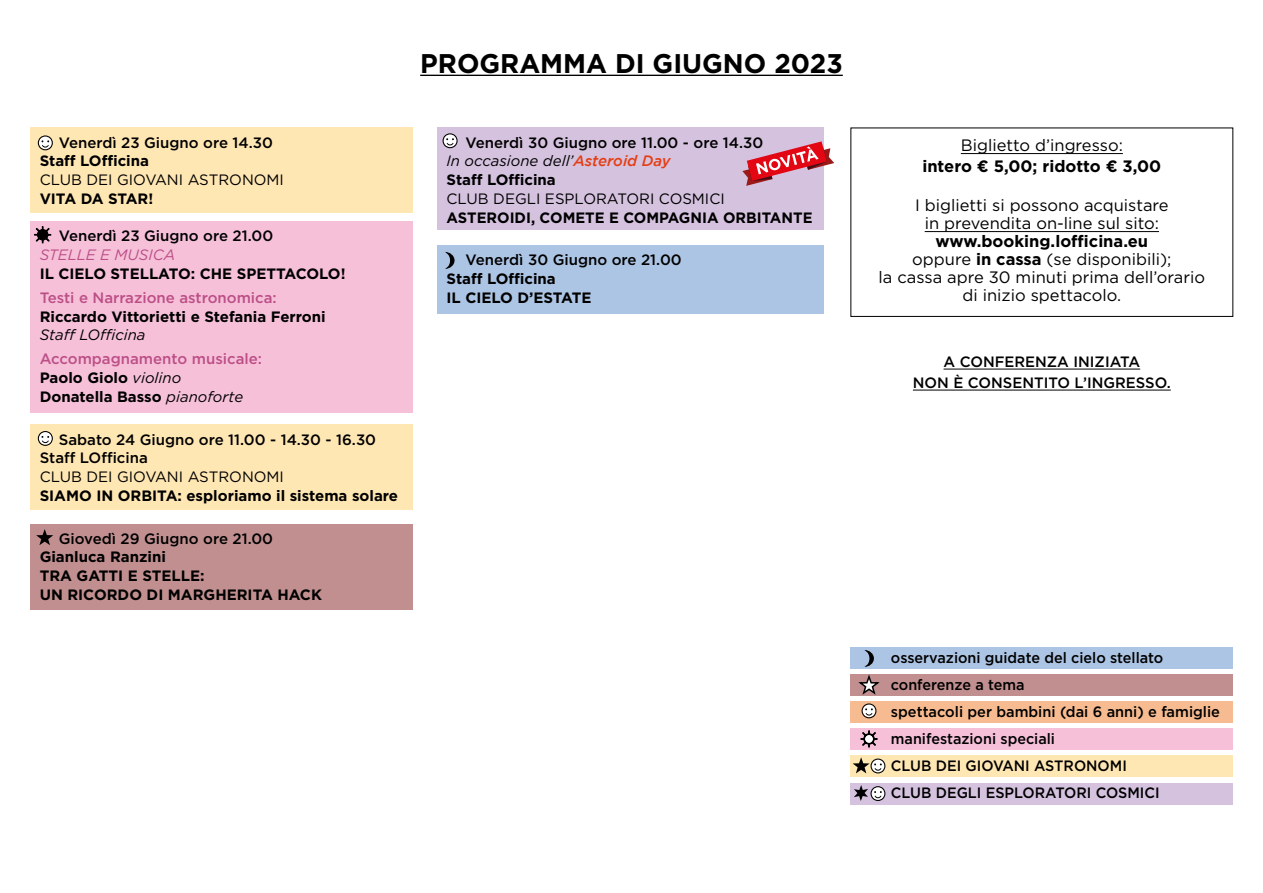
<style>
.page{position:relative;width:1263px;height:893px;background:#fff}
.page>*{position:absolute;margin:0;border:0;box-sizing:border-box;transform-origin:0 0}
.t1{font:700 27px "Gotham";color:#000}
.t2{font:16.5px/18px "Gotham";color:#000;text-align:center}
.t3{font:700 16.5px "Gotham";color:#000}
.t4{font:500 15px/18.8px "Gotham";color:#000}
.t5{font:700 15px/18.8px "Gotham";color:#000}
.t6{font:500 15px/27px "Gotham";color:#000;scale:.96 1}
.t7{font:500 15px/18.8px "Gotham";color:#bc4f86}
.t8{font:15px "Gotham";color:#000}
.t9{font:italic 15px "Gotham";color:#000}
.t10{font:italic 15px "Gotham";color:#bc4f86}
.s1{font-weight:700;color:#000}
.s2{font-weight:400;font-style:italic;color:#000}
.s3{font-weight:400;font-style:italic}
.s4{font-style:italic;color:#e43e12}
.s5{font-weight:700}
</style>
<div class="page">
<hr style="left:420px;top:75px;width:423px;height:1px;background:#000">
<div style="left:30px;top:221px;width:382px;height:191px;background:#f6c0d9"></div>
<svg style="left:34px;top:226px;width:18px;height:18px"></svg>
<div style="left:30px;top:524px;width:382px;height:85px;background:#c18f90"></div>
<svg style="left:36px;top:529px;width:17px;height:16px"></svg>
<div style="left:30px;top:128px;width:382px;height:85px;background:#ffe7b4"></div>
<svg style="left:38px;top:135px;width:15px;height:15px"></svg>
<div style="left:30px;top:424px;width:382px;height:85px;background:#ffe7b4"></div>
<svg style="left:38px;top:431px;width:15px;height:15px"></svg>
<div style="left:437px;top:246px;width:387px;height:68px;background:#adc5e4"></div>
<svg style="left:445px;top:252px;width:10px;height:17px"></svg>
<div style="left:437px;top:128px;width:387px;height:102px;background:#d1bcdc"></div>
<svg style="left:443px;top:133px;width:15px;height:15px"></svg>
<svg style="left:742px;top:141px;width:92px;height:45px"></svg>
<div style="left:850px;top:128px;width:383px;height:189px;border:1px solid #000"></div>
<hr style="left:961px;top:153px;width:162px;height:1px;background:#000">
<hr style="left:925px;top:231px;width:234px;height:1px;background:#000">
<hr style="left:943px;top:369px;width:197px;height:1px;background:#000">
<hr style="left:913px;top:390px;width:258px;height:1px;background:#000">
<div style="left:850px;top:647px;width:383px;height:21px;background:#adc5e4"></div>
<div style="left:850px;top:674px;width:383px;height:21px;background:#c18f90"></div>
<div style="left:850px;top:701px;width:383px;height:22px;background:#f6bb90"></div>
<div style="left:850px;top:729px;width:383px;height:21px;background:#f6c0d9"></div>
<div style="left:850px;top:756px;width:383px;height:21px;background:#ffe7b4"></div>
<div style="left:850px;top:783px;width:383px;height:21px;background:#d1bcdc"></div>
<svg style="left:853px;top:757px;width:32px;height:16px"></svg>
<svg style="left:864px;top:650px;width:10px;height:17px"></svg>
<svg style="left:856px;top:675px;width:26px;height:21px"></svg>
<svg style="left:861px;top:703px;width:15px;height:15px"></svg>
<svg style="left:860px;top:730px;width:18px;height:18px"></svg>
<svg style="left:854px;top:785px;width:31px;height:16px"></svg>
<h1 class="t1" style="left:420px;top:45px;width:424px">PROGRAMMA DI GIUGNO 2023</h1>
<p class="t4" style="left:59px;top:133px;width:216px">Venerdì 23 Giugno ore 14.30</p>
<p class="t5" style="left:40px;top:152px;width:111px">Staff LOfficina</p>
<p class="t8" style="left:40px;top:170px;width:246px">CLUB DEI GIOVANI ASTRONOMI</p>
<p class="t5" style="left:40px;top:189px;width:115px">VITA DA STAR!</p>
<p class="t4" style="left:59px;top:227px;width:216px">Venerdì 23 Giugno ore 21.00</p>
<p class="t10" style="left:40px;top:245px;width:137px">STELLE E MUSICA</p>
<p class="t5" style="left:40px;top:264px;width:307px">IL CIELO STELLATO: CHE SPETTACOLO!</p>
<p class="t7" style="left:40px;top:288px;width:239px">Testi e Narrazione astronomica:</p>
<p class="t5" style="left:40px;top:307px;width:288px">Riccardo Vittorietti e Stefania Ferroni</p>
<p class="t9" style="left:40px;top:325px;width:107px">Staff LOfficina</p>
<p class="t7" style="left:40px;top:350px;width:224px">Accompagnamento musicale:<br><span class="s1">Paolo Giolo</span> <span class="s2">violino<br></span><span class="s1">Donatella Basso</span> <span class="s2">pianoforte</span></p>
<p class="t4" style="left:40px;top:430px;width:338px;text-indent:19px">Sabato 24 Giugno ore 11.00 - 14.30 - 16.30<br>Staff LOfficina</p>
<p class="t8" style="left:40px;top:467px;width:246px">CLUB DEI GIOVANI ASTRONOMI</p>
<p class="t5" style="left:40px;top:486px;width:360px">SIAMO IN ORBITA: esploriamo il sistema solare</p>
<p class="t4" style="left:59px;top:529px;width:216px">Giovedì 29 Giugno ore 21.00</p>
<p class="t5" style="left:40px;top:548px;width:284px">Gianluca Ranzini<br>TRA GATTI E STELLE:<br>UN RICORDO DI MARGHERITA HACK</p>
<p class="t4" style="left:446px;top:133px;width:318px;text-indent:19px">Venerdì 30 Giugno ore 11.00 - ore 14.30<br><span class="s3">In occasione dell’</span><span class="s4">Asteroid Day<br></span><span class="s5">Staff LOfficina</span></p>
<p class="t8" style="left:446px;top:189px;width:280px">CLUB DEGLI ESPLORATORI COSMICI</p>
<p class="t5" style="left:446px;top:208px;width:367px">ASTEROIDI, COMETE E COMPAGNIA ORBITANTE</p>
<p class="t4" style="left:466px;top:251px;width:218px">Venerdì 30 Giugno ore 21.00</p>
<p class="t5" style="left:446px;top:269px;width:147px">Staff LOfficina<br>IL CIELO D’ESTATE</p>
<p class="t2" style="left:961px;top:136px;width:164px">Biglietto d’ingresso:</p>
<p class="t3" style="left:922px;top:156px;width:240px">intero € 5,00; ridotto € 3,00</p>
<p class="t2" style="left:915px;top:196px;width:255px">I biglietti si possono acquistare in prevendita on-line sul sito:</p>
<p class="t2" style="left:879px;top:232px;width:328px"><span class="s5">www.booking.lofficina.eu<br></span>oppure <span class="s5">in cassa</span> (se disponibili);<br>la cassa apre 30 minuti prima dell’orario di inizio spettacolo.</p>
<p class="t4" style="left:913px;top:351px;width:259px;line-height:21px;text-align:center">A CONFERENZA INIZIATA<br>NON È CONSENTITO L’INGRESSO.</p>
<p class="t6" style="left:891px;top:644px;width:344px">osservazioni guidate del cielo stellato conferenze a tema<br>spettacoli per bambini (dai 6 anni) e famiglie manifestazioni speciali<br>CLUB DEI GIOVANI ASTRONOMI<br>CLUB DEGLI ESPLORATORI COSMICI</p>
</div>
